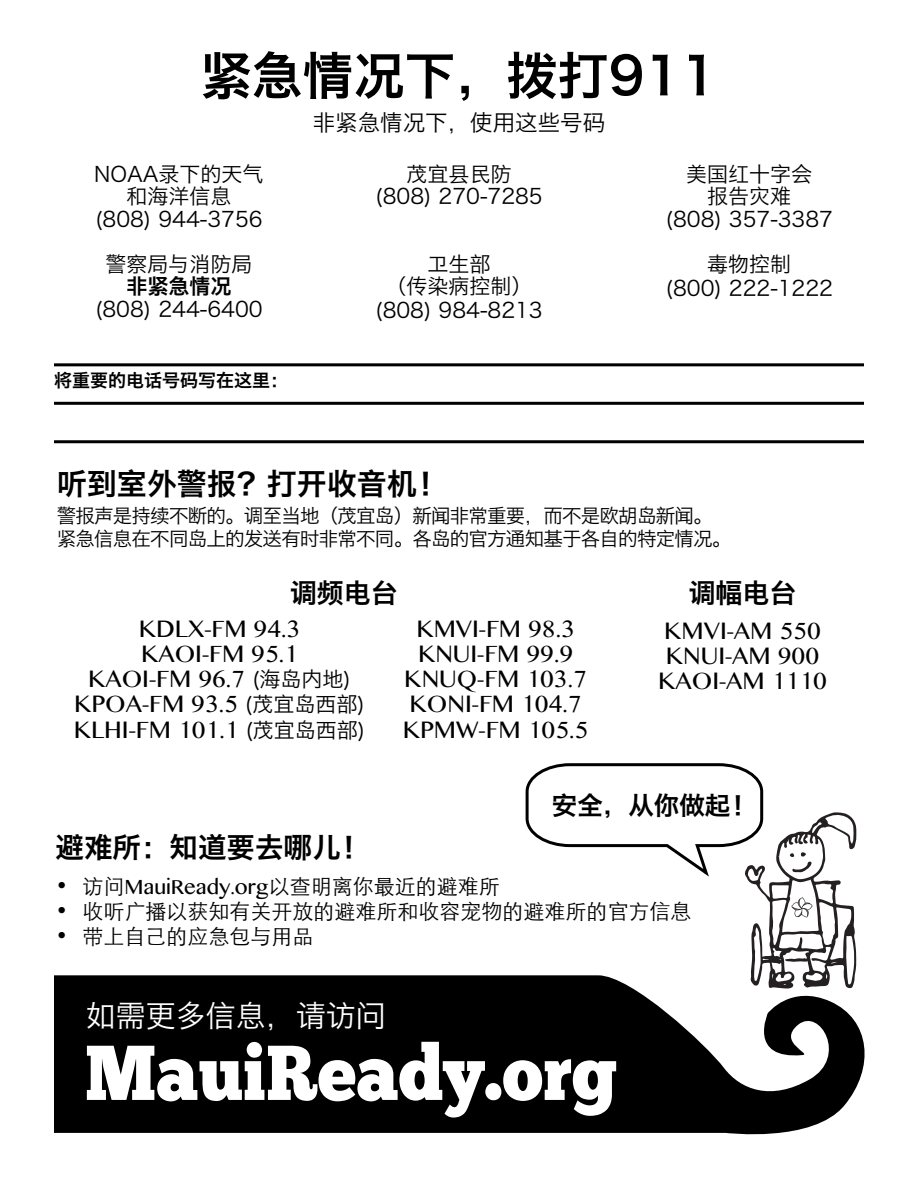
<style>
.page{position:relative;width:918px;height:1188px;background:#fff}
.page>*{position:absolute;margin:0;border:0;box-sizing:border-box;transform-origin:0 0}
.t1{font:77.55px "Chunk Five Ex";color:#fff;scale:.91 1}
.t2{font:51px "Hiragino Sans GB W6";color:#000}
.t3{font:30px "Hiragino Sans GB W6";color:#000}
.t4{font:30px "Hiragino Sans GB W3";color:#fff}
.t5{font:28.5px "Hiragino Sans GB W6";color:#000}
.t6{font:27px "Hiragino Sans GB W6";color:#000}
.t7{font:25.5px "Hiragino Sans GB W6";color:#000}
.t8{font:22.5px "Hiragino Sans GB W3";color:#000}
.t9{font:21px/25.2px "Bangla MN";color:#000;text-align:center}
.t10{font:21px/22.5px "Hiragino Sans GB W3";color:#000;text-align:center}
.t11{font:21px "ST Xihei";color:#000}
.t12{font:21px "Hiragino Sans GB W6";color:#000}
.t13{font:19.5px/23.4px "Hiragino Sans GB W3";letter-spacing:-.04em;color:#000}
.t14{font:18px "Hiragino Sans GB W6";color:#000}
.s1{font-family:"Hiragino Sans GB W3"}
.s2{font-family:"Bangla MN";font-size:18px}
</style>
<div class="page">
<svg style="left:54px;top:975px;width:811px;height:160px;background:#1e1e1e"></svg>
<svg style="left:524px;top:763px;width:333px;height:226px"></svg>
<hr style="left:54px;top:440px;width:810px;height:3px;background:#000">
<hr style="left:54px;top:363px;width:810px;height:3px;background:#000">
<hr style="left:54px;top:402px;width:810px;height:3px;background:#000">
<h2 class="t2" style="left:201px;top:42px;width:518px">紧急情况下，拨打911</h2>
<p class="t8" style="left:313px;top:108px;width:294px">非紧急情况下，使用这些号码</p>
<p class="t10" style="left:375px;top:162px;width:169px">茂宜县民防<br>(808) 270-7285</p>
<p class="t10" style="left:666px;top:162px;width:169px">美国红十字会<br>报告灾难<br>(808) 357-3387</p>
<p class="t10" style="left:666px;top:252px;width:169px;line-height:24px">毒物控制<br>(800) 222-1222</p>
<p class="t10" style="left:94px;top:162px;width:171px">NOAA录下的天气和海洋信息<br>(808) 944-3756</p>
<p class="t10" style="left:105px;top:252px;width:148px">警察局与消防局</p>
<p class="t12" style="left:126px;top:273px;width:106px">非紧急情况</p>
<p class="t10" style="left:95px;top:297px;width:169px">(808) 244-6400</p>
<p class="t10" style="left:375px;top:252px;width:169px;line-height:23.2px">卫生部<br>（传染病控制）(808) 984-8213</p>
<p class="t14" style="left:54px;top:369px;width:235px">将重要的电话号码写在这里：</p>
<h3 class="t3" style="left:57px;top:464px;width:391px">听到室外警报？打开收音机！</h3>
<p class="t13" style="left:57px;top:503px;width:676px">警报声是持续不断的。调至当地（茂宜岛）新闻非常重要，而不是欧胡岛新闻。紧急信息在不同岛上的发送有时非常不同。各岛的官方通知基于各自的特定情况。</p>
<p class="t6" style="left:689px;top:575px;width:109px">调幅电台</p>
<p class="t9" style="left:658px;top:617px;width:170px">KMVI-AM 550<br>KNUI-AM 900<br>KAOI-AM 1110</p>
<p class="t6" style="left:290px;top:575px;width:109px">调频电台</p>
<p class="t9" style="left:74px;top:616px;width:293px">KDLX-FM 94.3<br>KAOI-FM 95.1<br>KAOI-FM 96.7 <span class="s1">(海岛内地)<br></span>KPOA-FM 93.5 <span class="s1">(茂宜岛西部)<br></span>KLHI-FM 101.1 <span class="s1">(茂宜岛西部)</span></p>
<p class="t9" style="left:403px;top:616px;width:187px">KMVI-FM 98.3<br>KNUI-FM 99.9<br>KNUQ-FM 103.7<br>KONI-FM 104.7<br>KPMW-FM 105.5</p>
<p class="t7" style="left:552px;top:788px;width:205px">安全，从你做起！</p>
<h3 class="t5" style="left:56px;top:828px;width:315px">避难所：知道要去哪儿！</h3>
<p class="t11" style="left:56px;top:875px;width:446px">• 访问<span class="s2">MauiReady.org</span>以查明离你最近的避难所</p>
<p class="t11" style="left:56px;top:901px;width:638px">• 收听广播以获知有关开放的避难所和收容宠物的避难所的官方信息</p>
<p class="t11" style="left:56px;top:926px;width:260px">• 带上自己的应急包与用品</p>
<h3 class="t4" style="left:86px;top:997px;width:302px">如需更多信息，请访问</h3>
<h1 class="t1" style="left:85px;top:1015px;width:586px">MauiReady.org</h1>
</div>
